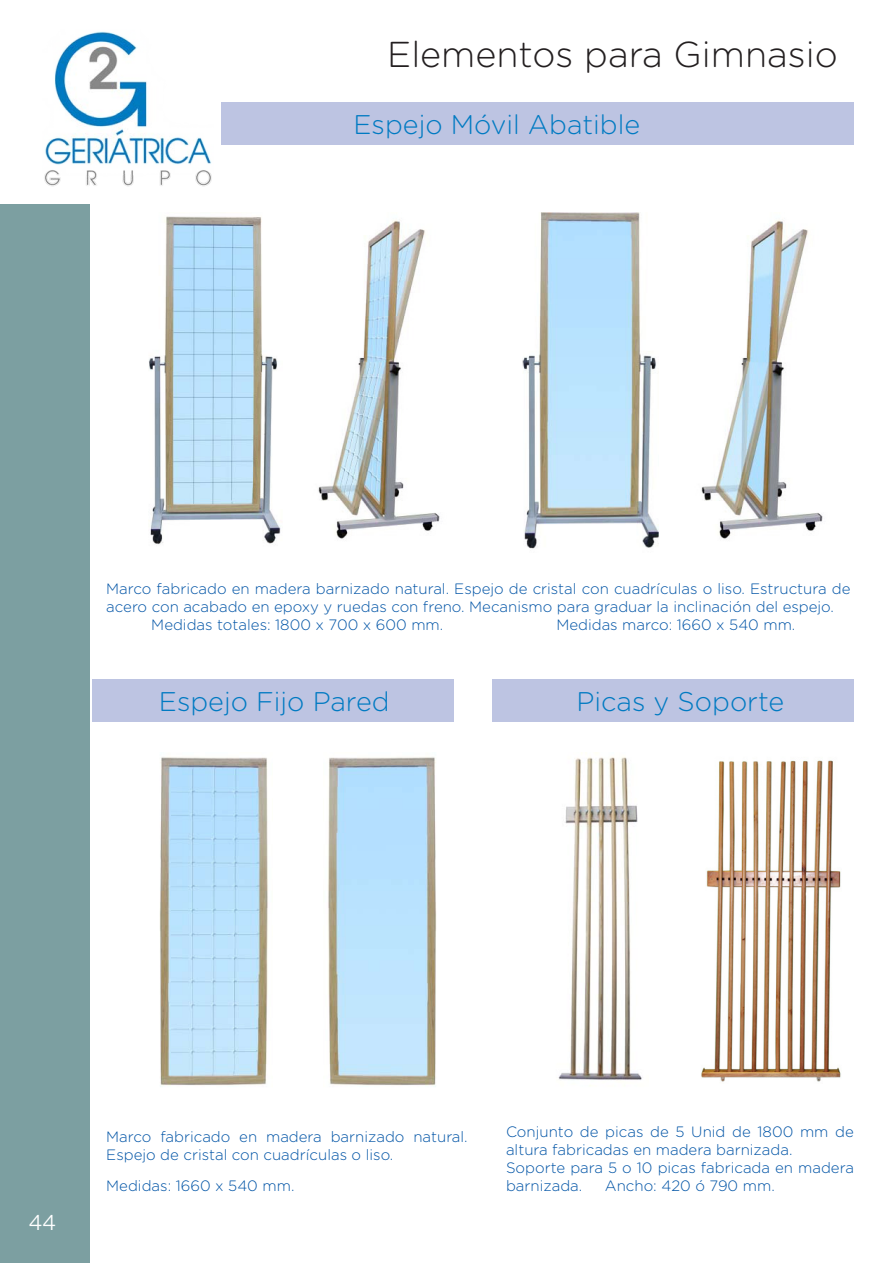
<style>
.page{position:relative;width:893px;height:1263px;background:#fff}
.page>*{position:absolute;margin:0;border:0;box-sizing:border-box;transform-origin:0 0}
.titulo_mamparas{font:300 36px "Gotham Rounded";color:#231f20}
.t1{font:300 27px "Gotham Rounded";color:#007ac2}
.t2{font:300 expanded 21px "Swiss 721 BT";color:#fff}
.textos_vic{font:300 15px/18px "Gotham Rounded";color:#0154a6}
</style>
<div class="page">
<div style="left:0;top:205px;width:89px;height:1058px;background:#7c9fa1"></div>
<div style="left:221px;top:102px;width:633px;height:43px;background:#bdc4e2"></div>
<div style="left:492px;top:679px;width:362px;height:43px;background:#bdc4e2"></div>
<div style="left:93px;top:679px;width:361px;height:43px;background:#bdc4e2"></div>
<img style="left:149px;top:216px;width:132px;height:329px">
<img style="left:318px;top:220px;width:122px;height:319px">
<img style="left:523px;top:213px;width:136px;height:336px">
<img style="left:701px;top:220px;width:122px;height:319px">
<img style="left:159px;top:757px;width:109px;height:330px">
<img style="left:328px;top:757px;width:109px;height:330px">
<img style="left:558px;top:757px;width:84px;height:329px">
<img style="left:701px;top:760px;width:140px;height:322px">
<img style="left:44px;top:31px;width:168px;height:156px">
<p class="titulo_mamparas" style="left:387px;top:30px;width:452px">Elementos para Gimnasio</p>
<p class="t1" style="left:354px;top:107px;width:288px">Espejo Móvil Abatible</p>
<p class="textos_vic" style="left:106px;top:579px;width:746px">Marco fabricado en madera barnizado natural. Espejo de cristal con cuadrículas o liso. Estructura de acero con acabado en epoxy y ruedas con freno. Mecanismo para graduar la inclinación del espejo.</p>
<p class="textos_vic" style="left:151px;top:615px;width:294px">Medidas totales: 1800 x 700 x 600 mm.</p>
<p class="textos_vic" style="left:556px;top:615px;width:241px">Medidas marco: 1660 x 540 mm.</p>
<p class="t1" style="left:159px;top:684px;width:232px">Espejo Fijo Pared</p>
<p class="t1" style="left:576px;top:684px;width:209px">Picas y Soporte</p>
<p class="t2" style="left:29px;top:1210px;width:29px">44</p>
<p class="textos_vic" style="left:106px;top:1127px;width:363px">Marco fabricado en madera barnizado natural.<br>Espejo de cristal con cuadrículas o liso.</p>
<p class="textos_vic" style="left:106px;top:1176px;width:190px">Medidas: 1660 x 540 mm.</p>
<p class="textos_vic" style="left:506px;top:1122px;width:349px">Conjunto de picas de 5 Unid de 1800 mm de altura fabricadas en madera barnizada.</p>
<p class="textos_vic" style="left:506px;top:1158px;width:349px">Soporte para 5 o 10 picas fabricada en madera barnizada.</p>
<p class="textos_vic" style="left:605px;top:1176px;width:171px">Ancho: 420 ó 790 mm.</p>
</div>
